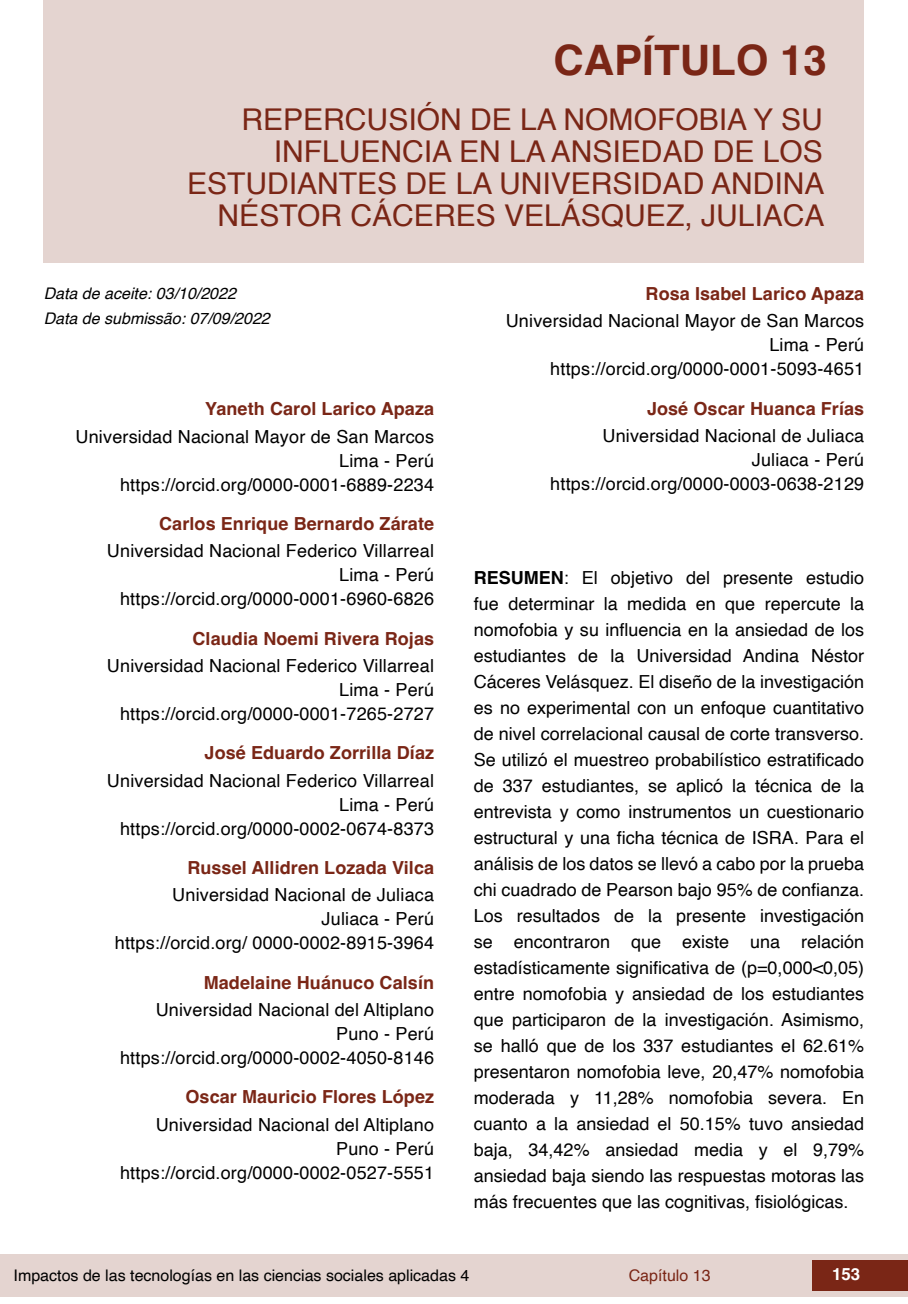
<style>
.page{position:relative;width:908px;height:1304px;background:#fff}
.page>*{position:absolute;margin:0;border:0;box-sizing:border-box;transform-origin:0 0}
.t1{font:700 42px "Helvetica";color:#7a2616}
.t2{font:30px/32px "Helvetica";color:#7a2616;text-align:right}
.t3{font:18px/26px "Helvetica";letter-spacing:.01em;color:#000;text-align:right}
.t4{font:700 18px "Helvetica";letter-spacing:.005em;color:#7a2616}
.t5{font:700 16.8px "Helvetica";color:#fff}
.t6{font:16px "Helvetica";color:#000}
.t7{font:italic 16px "Helvetica";color:#000}
.t8{font:16px "Helvetica";color:#7a2616}
.s1{font-weight:700}
</style>
<div class="page">
<div style="left:0;top:1254px;width:906px;height:43px;background:#e4d4d0"></div>
<div style="left:812px;top:1261px;width:95px;height:30px;background:#7a2616"></div>
<div style="left:44px;top:0;width:819px;height:263px;background:#e4d4d0"></div>
<h1 class="t1" style="left:553px;top:35px;width:275px">CAPÍTULO 13</h1>
<h2 class="t2" style="left:187px;top:104px;width:638px">REPERCUSIÓN DE LA NOMOFOBIA Y SU INFLUENCIA EN LA ANSIEDAD DE LOS ESTUDIANTES DE LA UNIVERSIDAD ANDINA NÉSTOR CÁCERES VELÁSQUEZ, JULIACA</h2>
<p class="t7" style="left:44px;top:280px;width:194px">Data de aceite: 03/10/2022</p>
<p class="t7" style="left:44px;top:306px;width:227px">Data de submissão: 07/09/2022</p>
<p class="t4" style="left:205px;top:398px;width:230px">Yaneth Carol Larico Apaza</p>
<p class="t3" style="left:76px;top:425px;width:360px;line-height:24px">Universidad Nacional Mayor de San Marcos<br>Lima - Perú https://orcid.org/0000-0001-6889-2234</p>
<p class="t4" style="left:159px;top:513px;width:276px">Carlos Enrique Bernardo Zárate</p>
<p class="t3" style="left:107px;top:540px;width:328px;line-height:24px">Universidad Nacional Federico Villarreal<br>Lima - Perú https://orcid.org/0000-0001-6960-6826</p>
<p class="t4" style="left:192px;top:627px;width:243px">Claudia Noemi Rivera Rojas</p>
<p class="t3" style="left:107px;top:654px;width:328px;line-height:24px">Universidad Nacional Federico Villarreal<br>Lima - Perú https://orcid.org/0000-0001-7265-2727</p>
<p class="t4" style="left:204px;top:742px;width:231px">José Eduardo Zorrilla Díaz</p>
<p class="t3" style="left:107px;top:769px;width:328px;line-height:24px">Universidad Nacional Federico Villarreal<br>Lima - Perú https://orcid.org/0000-0002-0674-8373</p>
<p class="t4" style="left:187px;top:857px;width:248px">Russel Allidren Lozada Vilca</p>
<p class="t3" style="left:115px;top:884px;width:320px;line-height:24px">Universidad Nacional de Juliaca<br>Juliaca - Perú<br>https://orcid.org/ 0000-0002-8915-3964</p>
<p class="t4" style="left:204px;top:971px;width:232px">Madelaine Huánuco Calsín</p>
<p class="t3" style="left:120px;top:998px;width:315px;line-height:24px">Universidad Nacional del Altiplano<br>Puno - Perú https://orcid.org/0000-0002-4050-8146</p>
<p class="t4" style="left:185px;top:1086px;width:250px">Oscar Mauricio Flores López</p>
<p class="t3" style="left:120px;top:1113px;width:315px;line-height:24px">Universidad Nacional del Altiplano<br>Puno - Perú https://orcid.org/0000-0002-0527-5551</p>
<p class="t4" style="left:645px;top:283px;width:220px">Rosa Isabel Larico Apaza</p>
<p class="t3" style="left:505px;top:310px;width:360px;line-height:24px">Universidad Nacional Mayor de San Marcos<br>Lima - Perú https://orcid.org/0000-0001-5093-4651</p>
<p class="t4" style="left:646px;top:397px;width:219px">José Oscar Huanca Frías</p>
<p class="t3" style="left:550px;top:424px;width:315px;line-height:24px">Universidad Nacional de Juliaca<br>Juliaca - Perú https://orcid.org/0000-0003-0638-2129</p>
<p class="t3" style="left:473px;top:565px;width:392px;text-align:justify"><span class="s1">RESUMEN</span>: El objetivo del presente estudio fue determinar la medida en que repercute la nomofobia y su influencia en la ansiedad de los estudiantes de la Universidad Andina Néstor Cáceres Velásquez. El diseño de la investigación es no experimental con un enfoque cuantitativo de nivel correlacional causal de corte transverso.<br>Se utilizó el muestreo probabilístico estratificado de 337 estudiantes, se aplicó la técnica de la entrevista y como instrumentos un cuestionario estructural y una ficha técnica de ISRA. Para el análisis de los datos se llevó a cabo por la prueba chi cuadrado de Pearson bajo 95% de confianza.<br>Los resultados de la presente investigación se encontraron que existe una relación estadísticamente significativa de (p=0,000&lt;0,05) entre nomofobia y ansiedad de los estudiantes que participaron de la investigación. Asimismo, se halló que de los 337 estudiantes el 62.61% presentaron nomofobia leve, 20,47% nomofobia moderada y 11,28% nomofobia severa. En cuanto a la ansiedad el 50.15% tuvo ansiedad baja, 34,42% ansiedad media y el 9,79% ansiedad baja siendo las respuestas motoras las más frecuentes que las cognitivas, fisiológicas.</p>
<p class="t6" style="left:14px;top:1263px;width:457px">Impactos de las tecnologías en las ciencias sociales aplicadas 4</p>
<p class="t8" style="left:628px;top:1263px;width:83px">Capítulo 13</p>
<p class="t5" style="left:831px;top:1264px;width:30px">153</p>
</div>
